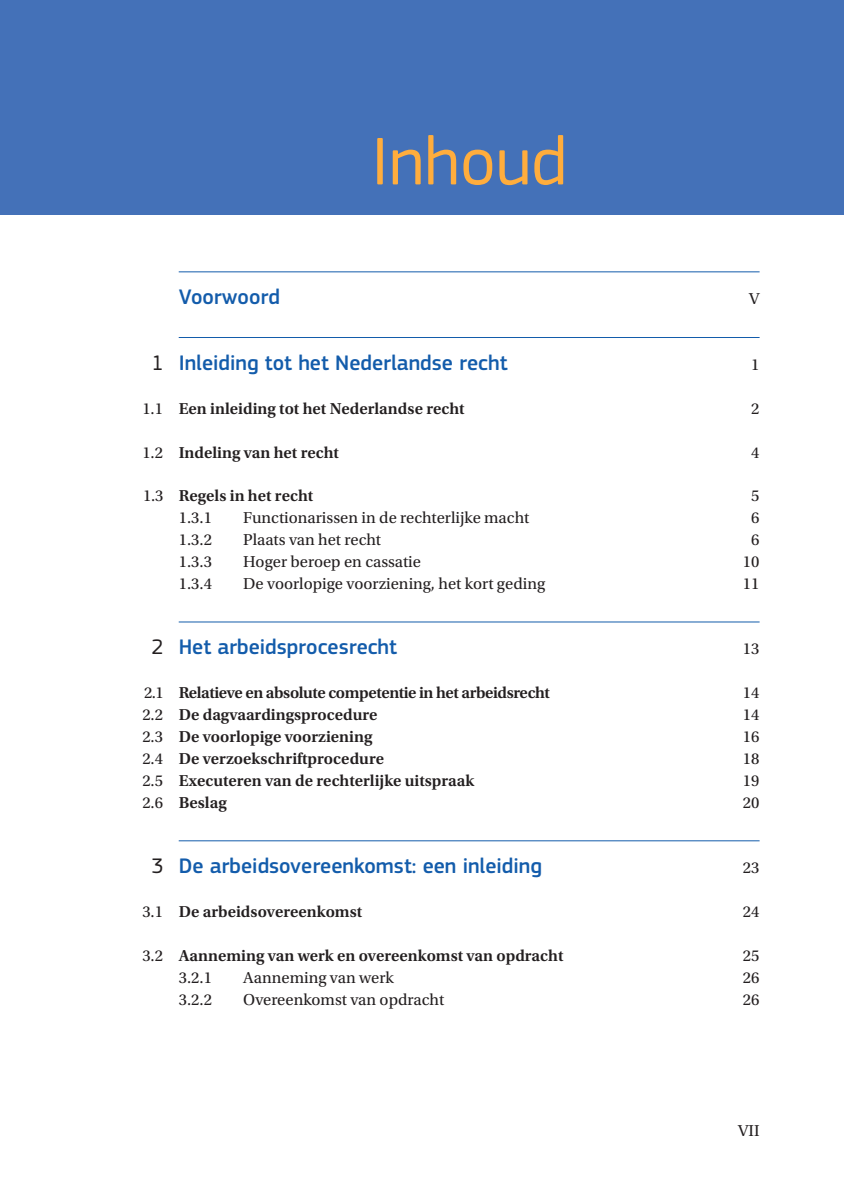
<style>
.page{position:relative;width:844px;height:1191px;background:#fff}
.page>*{position:absolute;margin:0;border:0;box-sizing:border-box;transform-origin:0 0}
.t1{font:70px "EC Square Sans Pro";color:#ffad3d}
.Inhoud_KOP_1{font:500 21.88px "EC Square Sans Pro";color:#135cab}
.t2{font:600 16.62px "Utopia Std";color:#231f20}
.Inhoud_KOP_1-2{font:16.62px "Utopia Std";color:#231f20}
.t3{font:600 16.62px "Utopia Std";letter-spacing:-.025em;color:#231f20}
.s1{font-weight:400;color:#231f20}
.s2{font-weight:400}
</style>
<div class="page">
<div style="left:0;top:0;width:843px;height:215px;background:#4471b8"></div>
<hr style="left:179px;top:271px;width:580px;height:1px;background:#135cab">
<hr style="left:179px;top:337px;width:580px;height:1px;background:#135cab">
<hr style="left:179px;top:621px;width:580px;height:1px;background:#135cab">
<hr style="left:179px;top:840px;width:580px;height:1px;background:#135cab">
<p class="t1" style="left:371px;top:120px;width:197px">Inhoud</p>
<p class="Inhoud_KOP_1" style="left:179px;top:284px;width:103px">Voorwoord</p>
<p class="Inhoud_KOP_1-2" style="left:749px;top:290px;width:12px">V</p>
<p class="Inhoud_KOP_1" style="left:152px;top:350px;width:357px"><span class="s1">1</span> Inleiding tot het Nederlandse recht</p>
<p class="Inhoud_KOP_1-2" style="left:751px;top:355px;width:10px">1</p>
<p class="t2" style="left:142px;top:399px;width:324px"><span class="s2">1.1</span> Een inleiding tot het Nederlandse recht</p>
<p class="Inhoud_KOP_1-2" style="left:751px;top:399px;width:10px">2</p>
<p class="t2" style="left:142px;top:443px;width:198px"><span class="s2">1.2</span> Indeling van het recht</p>
<p class="Inhoud_KOP_1-2" style="left:751px;top:443px;width:10px">4</p>
<p class="t2" style="left:143px;top:486px;width:172px"><span class="s2">1.3</span> Regels in het recht</p>
<p class="Inhoud_KOP_1-2" style="left:751px;top:487px;width:10px">5</p>
<p class="Inhoud_KOP_1-2" style="left:179px;top:509px;width:35px">1.3.1</p>
<p class="Inhoud_KOP_1-2" style="left:243px;top:509px;width:287px">Functionarissen in de rechterlijke macht</p>
<p class="Inhoud_KOP_1-2" style="left:751px;top:509px;width:10px">6</p>
<p class="Inhoud_KOP_1-2" style="left:179px;top:530px;width:35px">1.3.2</p>
<p class="Inhoud_KOP_1-2" style="left:243px;top:530px;width:139px">Plaats van het recht</p>
<p class="Inhoud_KOP_1-2" style="left:751px;top:530px;width:10px">6</p>
<p class="Inhoud_KOP_1-2" style="left:179px;top:552px;width:35px">1.3.3</p>
<p class="Inhoud_KOP_1-2" style="left:243px;top:552px;width:179px">Hoger beroep en cassatie</p>
<p class="Inhoud_KOP_1-2" style="left:742px;top:552px;width:18px">10</p>
<p class="Inhoud_KOP_1-2" style="left:179px;top:574px;width:35px">1.3.4</p>
<p class="Inhoud_KOP_1-2" style="left:243px;top:574px;width:303px">De voorlopige voorziening, het kort geding</p>
<p class="Inhoud_KOP_1-2" style="left:742px;top:574px;width:18px">11</p>
<p class="Inhoud_KOP_1" style="left:152px;top:634px;width:247px"><span class="s1">2</span> Het arbeidsprocesrecht</p>
<p class="Inhoud_KOP_1-2" style="left:742px;top:640px;width:18px">13</p>
<p class="t3" style="left:144px;top:683px;width:407px"><span class="s2">2.1</span> Relatieve en absolute competentie in het arbeidsrecht</p>
<p class="Inhoud_KOP_1-2" style="left:742px;top:684px;width:18px">14</p>
<p class="t2" style="left:142px;top:705px;width:237px"><span class="s2">2.2</span> De dagvaardingsprocedure</p>
<p class="Inhoud_KOP_1-2" style="left:742px;top:705px;width:18px">14</p>
<p class="t2" style="left:142px;top:727px;width:231px"><span class="s2">2.3</span> De voorlopige voorziening</p>
<p class="Inhoud_KOP_1-2" style="left:742px;top:727px;width:18px">16</p>
<p class="t2" style="left:142px;top:749px;width:243px"><span class="s2">2.4</span> De verzoekschriftprocedure</p>
<p class="Inhoud_KOP_1-2" style="left:742px;top:749px;width:18px">18</p>
<p class="t2" style="left:142px;top:771px;width:333px"><span class="s2">2.5</span> Executeren van de rechterlijke uitspraak</p>
<p class="Inhoud_KOP_1-2" style="left:742px;top:771px;width:18px">19</p>
<p class="t2" style="left:142px;top:793px;width:86px"><span class="s2">2.6</span> Beslag</p>
<p class="Inhoud_KOP_1-2" style="left:742px;top:793px;width:18px">20</p>
<p class="Inhoud_KOP_1" style="left:152px;top:853px;width:392px"><span class="s1">3</span> De arbeidsovereenkomst: een inleiding</p>
<p class="Inhoud_KOP_1-2" style="left:742px;top:859px;width:18px">23</p>
<p class="t2" style="left:142px;top:902px;width:221px"><span class="s2">3.1</span> De arbeidsovereenkomst</p>
<p class="Inhoud_KOP_1-2" style="left:742px;top:902px;width:18px">24</p>
<p class="t2" style="left:142px;top:946px;width:422px"><span class="s2">3.2</span> Aanneming van werk en overeenkomst van opdracht</p>
<p class="Inhoud_KOP_1-2" style="left:742px;top:946px;width:18px">25</p>
<p class="Inhoud_KOP_1-2" style="left:179px;top:968px;width:35px">3.2.1</p>
<p class="Inhoud_KOP_1-2" style="left:243px;top:968px;width:152px">Aanneming van werk</p>
<p class="Inhoud_KOP_1-2" style="left:742px;top:968px;width:18px">26</p>
<p class="Inhoud_KOP_1-2" style="left:179px;top:990px;width:35px">3.2.2</p>
<p class="Inhoud_KOP_1-2" style="left:243px;top:990px;width:202px">Overeenkomst van opdracht</p>
<p class="Inhoud_KOP_1-2" style="left:742px;top:990px;width:18px">26</p>
<p class="Inhoud_KOP_1-2" style="left:738px;top:1121px;width:23px">VII</p>
</div>
